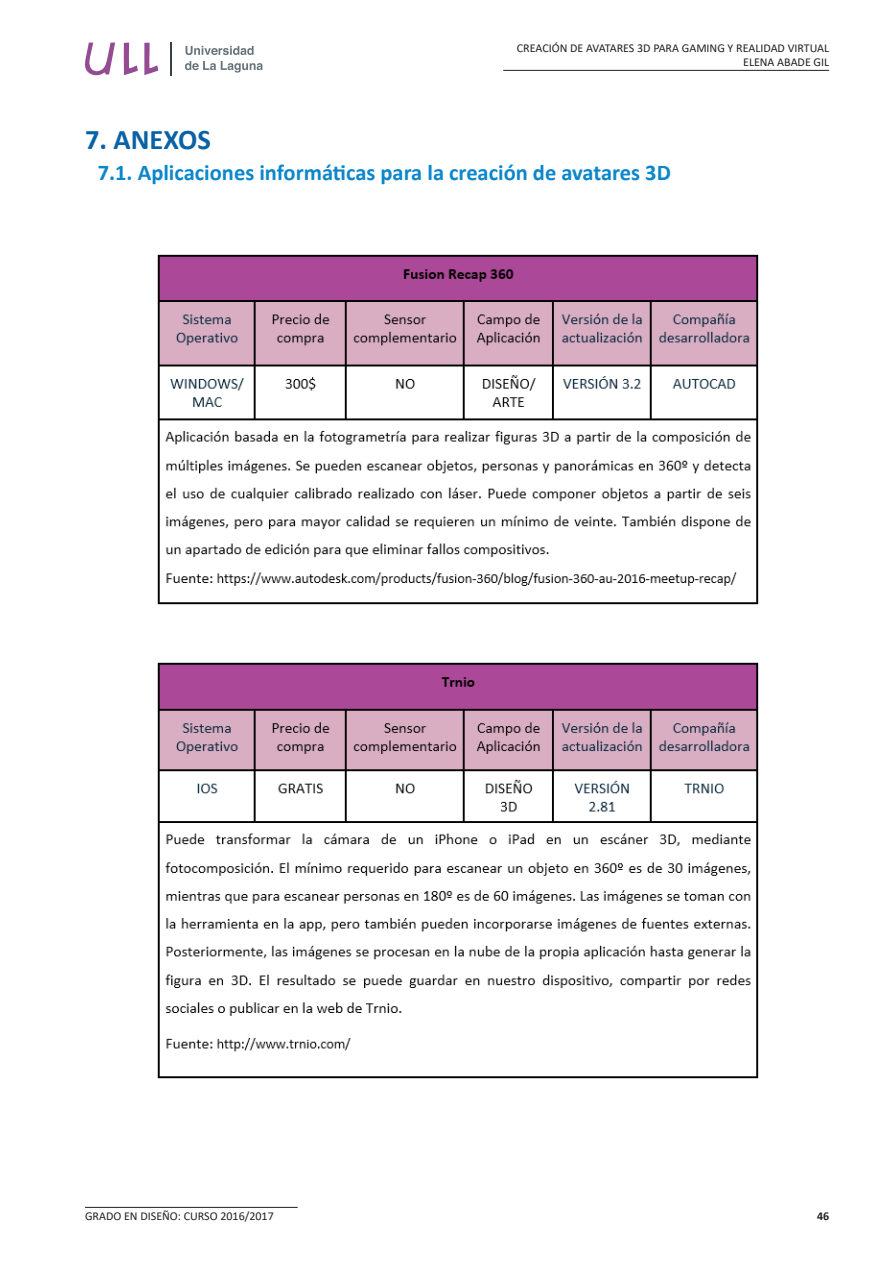
<style>
.page{position:relative;width:893px;height:1263px;background:#fff}
.page>*{position:absolute;margin:0;border:0;box-sizing:border-box;transform-origin:0 0}
.t1{font:700 28.5px "Calibri";color:#0a62a6}
.t2{font:700 22.5px "Calibri";color:#0a86cc}
.t3{font:12px/14.4px "Calibri";color:#231f20;text-align:right}
.t4{font:700 12px "Calibri";color:#231f20}
</style>
<div class="page">
<svg style="left:144px;top:43px;width:14px;height:32px"></svg>
<svg style="left:124px;top:43px;width:14px;height:32px"></svg>
<svg style="left:85px;top:43px;width:30px;height:33px"></svg>
<hr style="left:171px;top:43px;width:1px;height:33px;background:#37414b">
<svg style="left:186px;top:46px;width:68px;height:9px"></svg>
<svg style="left:185px;top:61px;width:78px;height:12px"></svg>
<hr style="left:503px;top:70px;width:326px;height:1px;background:#231f20">
<hr style="left:85px;top:1207px;width:213px;height:1px;background:#231f20">
<img style="left:157px;top:254px;width:602px;height:351px">
<img style="left:157px;top:662px;width:602px;height:417px">
<p class="t3" style="left:517px;top:40px;width:314px">CREACIÓN DE AVATARES 3D PARA GAMING Y REALIDAD VIRTUAL<br>ELENA ABADE GIL</p>
<h1 class="t1" style="left:85px;top:119px;width:127px">7. ANEXOS</h1>
<h2 class="t2" style="left:98px;top:157px;width:575px">7.1. Aplicaciones informáticas para la creación de avatares 3D</h2>
<p class="t3" style="left:85px;top:1209px;width:190px">GRADO EN DISEÑO: CURSO 2016/2017</p>
<p class="t4" style="left:817px;top:1208px;width:14px">46</p>
</div>
